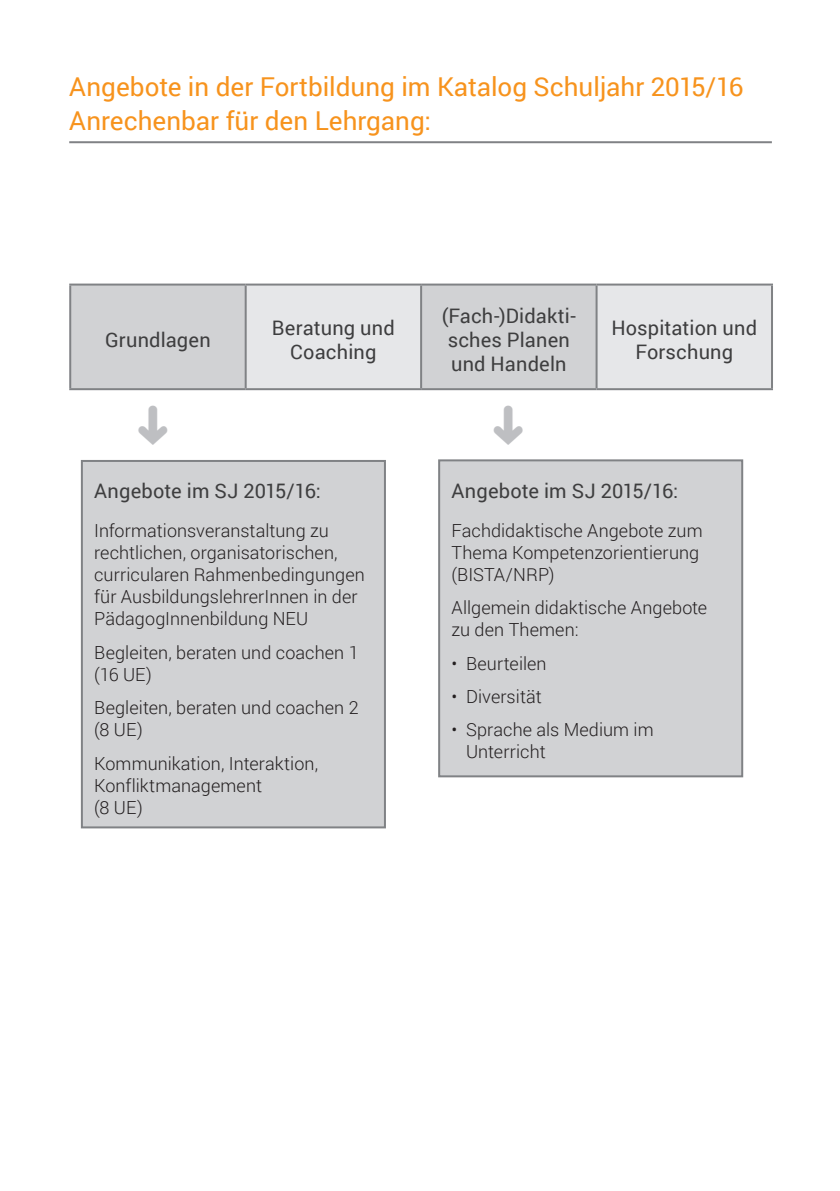
<style>
.page{position:relative;width:840px;height:1191px;background:#fff}
.page>*{position:absolute;margin:0;border:0;box-sizing:border-box;transform-origin:0 0}
.t1{font:26px/34px "Roboto";color:#f7931d}
.t2{font:20px/24px "Roboto";letter-spacing:.01em;color:#3e3e3f;text-align:center}
.t3{font:300 18px/22px "Roboto";letter-spacing:.005em;color:#231f20}
</style>
<div class="page">
<div style="left:71px;top:285px;width:173px;height:103px;background:#d1d2d4"></div>
<svg style="left:246px;top:285px;width:524px;height:103px;background:#dcdddf"></svg>
<hr style="left:69px;top:283px;width:176px;height:2px;background:#808285">
<hr style="left:69px;top:285px;width:2px;height:103px;background:#808285">
<hr style="left:245px;top:283px;width:176px;height:2px;background:#808285">
<hr style="left:244px;top:285px;width:2px;height:103px;background:#808285">
<hr style="left:421px;top:283px;width:175px;height:2px;background:#808285">
<hr style="left:420px;top:285px;width:2px;height:103px;background:#808285">
<hr style="left:596px;top:283px;width:176px;height:2px;background:#808285">
<hr style="left:595px;top:285px;width:2px;height:103px;background:#808285">
<hr style="left:770px;top:285px;width:2px;height:103px;background:#808285">
<hr style="left:69px;top:388px;width:176px;height:2px;background:#808285">
<hr style="left:245px;top:388px;width:176px;height:2px;background:#808285">
<hr style="left:421px;top:388px;width:175px;height:2px;background:#808285">
<hr style="left:596px;top:388px;width:176px;height:2px;background:#808285">
<div style="left:82px;top:461px;width:303px;height:366px;background:#d1d2d4"></div>
<div style="left:81px;top:460px;width:305px;height:368px;border:2px solid #808285"></div>
<div style="left:439px;top:460px;width:302px;height:316px;background:#d1d2d4"></div>
<div style="left:438px;top:459px;width:304px;height:318px;border:2px solid #808285"></div>
<hr style="left:69px;top:141px;width:702px;height:2px;background:#808285">
<h1 class="t1" style="left:69px;top:69px;width:675px">Angebote in der Fortbildung im Katalog Schuljahr 2015/16<br>Anrechenbar für den Lehrgang:</h1>
<p class="t2" style="left:105px;top:327px;width:107px">Grundlagen</p>
<p class="t2" style="left:272px;top:315px;width:124px">Beratung und<br>Coaching</p>
<p class="t2" style="left:94px;top:478px;width:228px">Angebote im SJ 2015/16:</p>
<p class="t3" style="left:94px;top:519px;width:272px">Informationsveranstaltung zu rechtlichen, organisatorischen, curricularen Rahmenbedingungen für AusbildungslehrerInnen in der<br>PädagogInnenbildung NEU</p>
<p class="t3" style="left:94px;top:641px;width:266px">Begleiten, beraten und coachen 1 (16 UE)</p>
<p class="t3" style="left:94px;top:696px;width:266px">Begleiten, beraten und coachen 2 (8 UE)</p>
<p class="t3" style="left:94px;top:751px;width:225px">Kommunikation, Interaktion,<br>Konfliktmanagement<br>(8 UE)</p>
<p class="t2" style="left:441px;top:303px;width:136px">(Fach-)Didakti&shy;sches Planen und Handeln</p>
<p class="t2" style="left:611px;top:315px;width:147px">Hospitation und<br>Forschung</p>
<p class="t2" style="left:451px;top:478px;width:228px">Angebote im SJ 2015/16:</p>
<p class="t3" style="left:451px;top:519px;width:252px">Fachdidaktische Angebote zum<br>Thema Kompetenzorientierung (BISTA/NRP)</p>
<p class="t3" style="left:451px;top:596px;width:257px">Allgemein didaktische Angebote zu den Themen:</p>
<p class="t3" style="left:451px;top:651px;width:97px">• Beurteilen</p>
<p class="t3" style="left:451px;top:685px;width:92px">• Diversität</p>
<p class="t3" style="left:466px;top:718px;width:189px;text-indent:-15px">• Sprache als Medium im<br>Unterricht</p>
</div>
